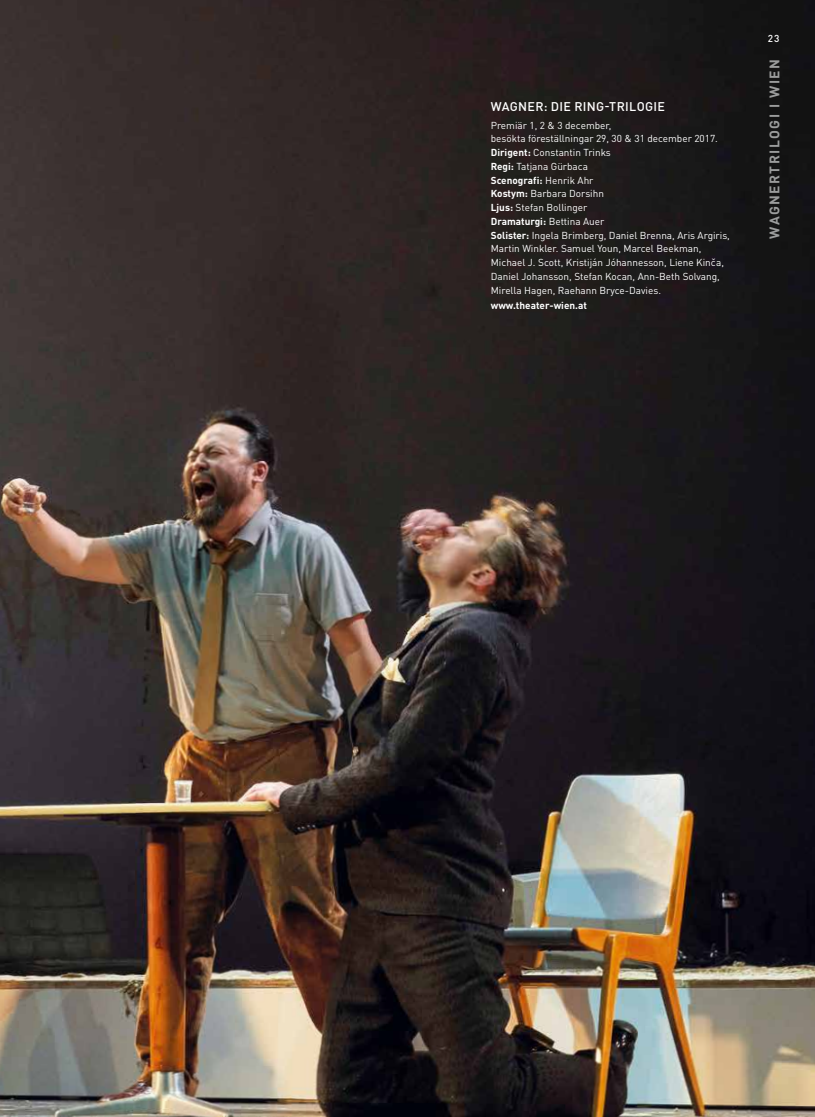
<style>
.page{position:relative;width:815px;height:1117px;background:#fff}
.page>*{position:absolute;margin:0;border:0;box-sizing:border-box;transform-origin:0 0}
.t1{font:700 13.75px "DINOT";letter-spacing:.1em;color:#9b9c9c}
.t2{font:500 12.5px "DINOT";letter-spacing:.025em;color:#fff}
.t3{font:10px/13.8px "DINOT";color:#fff}
.t4{font:700 10px "DINOT";color:#fff}
.t5{font:500 10px "DINOT";color:#fff}
.s1{font-weight:700}
</style>
<div class="page">
<img style="left:1px;top:0;width:814px;height:1116px">
<img style="left:0;top:0;width:1px;height:1116px">
<p class="t2" style="left:491px;top:99px;width:176px">WAGNER: DIE RING-TRILOGIE</p>
<p class="t3" style="left:491px;top:118px;width:241px">Premiär 1, 2 &amp; 3 december,<br>besökta föreställningar 29, 30 &amp; 31 december 2017.<br><span class="s1">Dirigent:</span> Constantin Trinks<br><span class="s1">Regi:</span> Tatjana Gürbaca<br><span class="s1">Scenografi:</span> Henrik Ahr<br><span class="s1">Kostym:</span> Barbara Dorsihn<br><span class="s1">Ljus:</span> Stefan Bollinger<br><span class="s1">Dramaturgi:</span> Bettina Auer<br><span class="s1">Solister:</span> Ingela Brimberg, Daniel Brenna, Aris Argiris, Martin Winkler. Samuel Youn, Marcel Beekman, Michael J. Scott, Kristiján Jóhannesson, Liene Kincˇa, Daniel Johansson, Stefan Kocan, Ann-Beth Solvang, Mirella Hagen, Raehann Bryce-Davies.</p>
<p class="t4" style="left:491px;top:299px;width:98px">www.theater-wien.at</p>
<p class="t5" style="left:768px;top:32px;width:13px">23</p>
<h1 class="t1" style="left:766px;top:238px;width:181px;rotate:-90deg">WAGNERTRILOGI I WIEN</h1>
</div>
